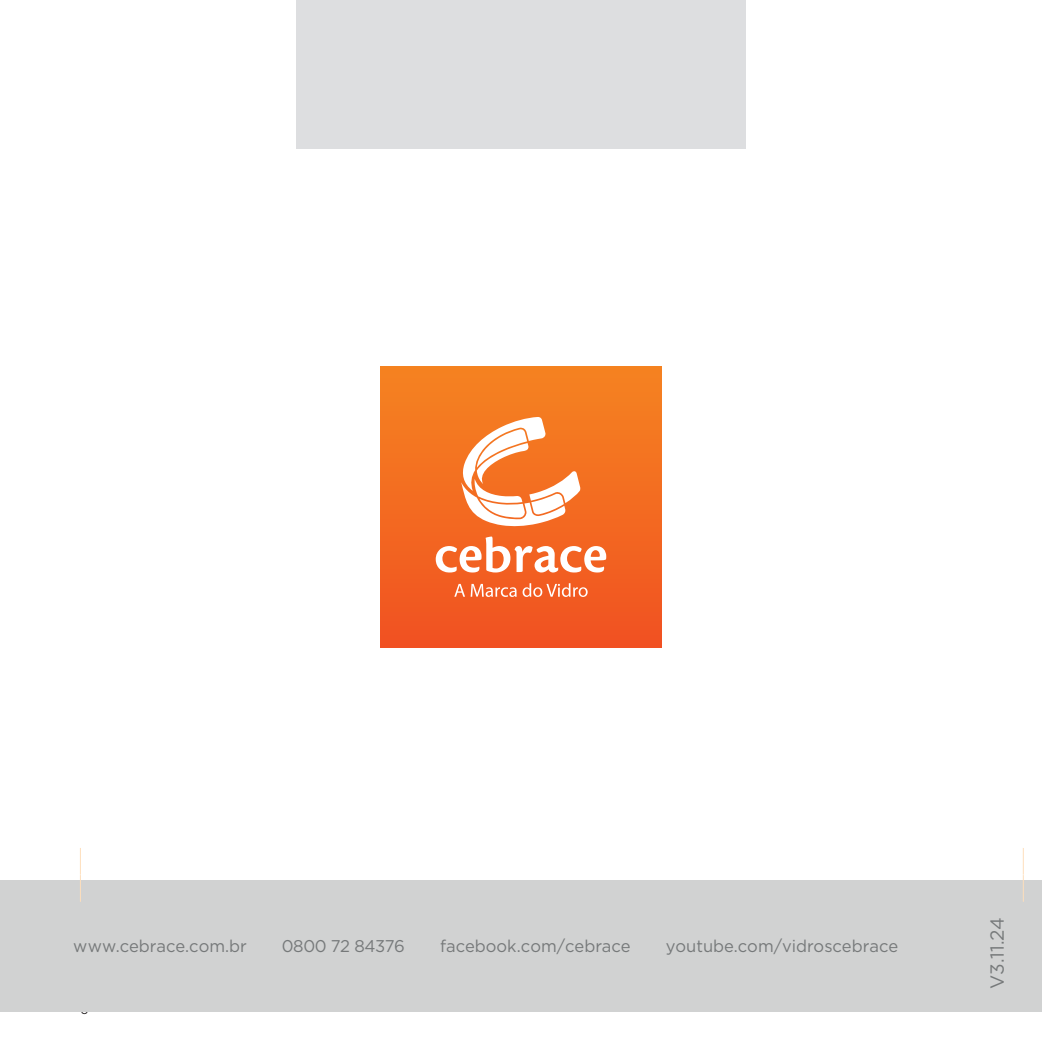
<style>
.page{position:relative;width:1042px;height:1042px;background:#fff}
.page>*{position:absolute;margin:0;border:0;box-sizing:border-box;transform-origin:0 0}
.t1{font:18.9px "Gotham";color:#76797a}
.t2{font:16.97px "Gotham";color:#76797a}
.t3{font:16.97px "Gotham";letter-spacing:-.025em;color:#76797a}
.t4{font:12.25px "Gotham";color:#231f20}
</style>
<div class="page">
<div style="left:296px;top:0;width:449px;height:149px;background:#dddee0"></div>
<div style="left:0;top:880px;width:1042px;height:131px;background:#d1d2d2"></div>
<svg style="left:80px;top:848px;width:1px;height:54px"></svg>
<svg style="left:1023px;top:848px;width:1px;height:54px"></svg>
<div style="left:380px;top:366px;width:282px;height:282px;background:linear-gradient(to bottom,#f58321,#f15222)"></div>
<svg style="left:461px;top:417px;width:119px;height:110px"></svg>
<svg style="left:435px;top:536px;width:171px;height:36px"></svg>
<svg style="left:454px;top:584px;width:11px;height:13px"></svg>
<svg style="left:471px;top:583px;width:116px;height:14px;background:#f5875d"></svg>
<p class="t2" style="left:73px;top:935px;width:175px">www.cebrace.com.br</p>
<p class="t3" style="left:282px;top:935px;width:125px">0800 72 84376</p>
<p class="t2" style="left:440px;top:935px;width:192px">facebook.com/cebrace</p>
<p class="t2" style="left:666px;top:935px;width:234px">youtube.com/vidroscebrace</p>
<p class="t4" style="left:81px;top:1001px;width:9px">6</p>
<p class="t1" style="left:985px;top:988px;width:73px;rotate:-90deg">V3.11.24</p>
</div>
